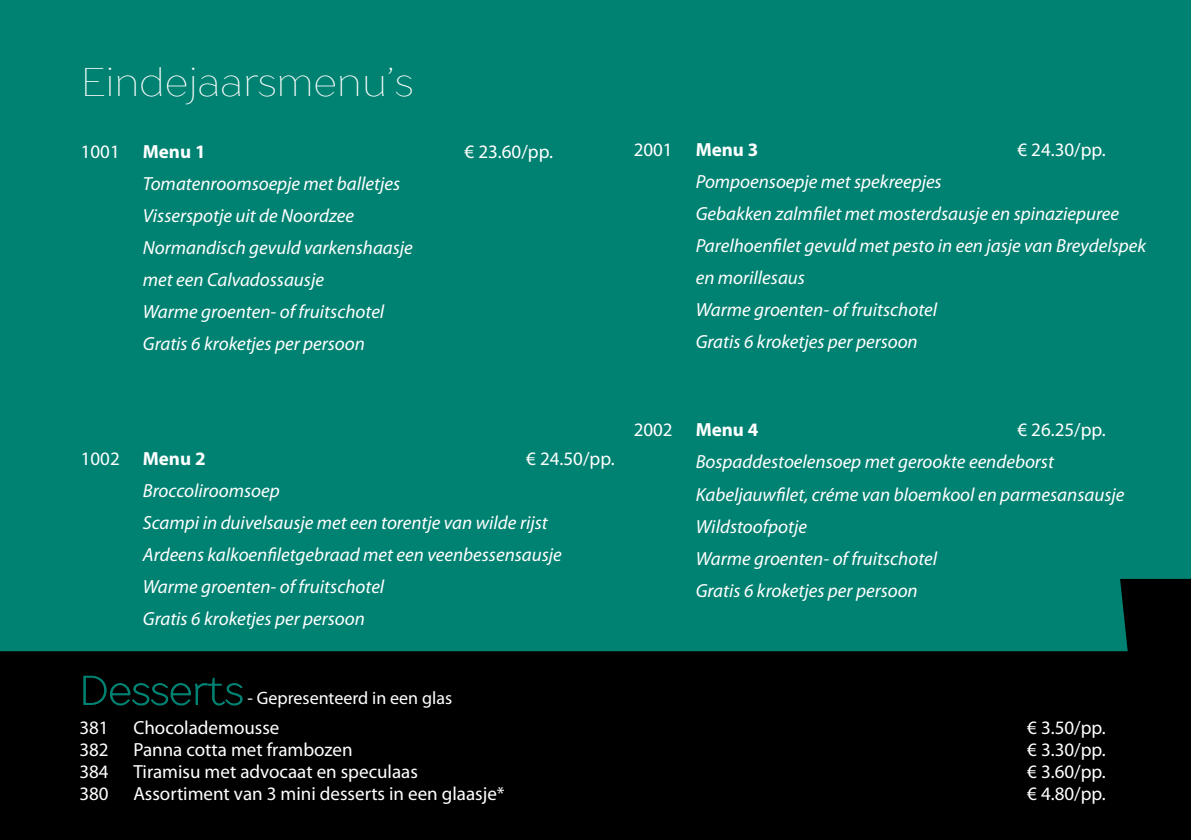
<style>
.page{position:relative;width:1191px;height:840px;background:#fff}
.page>*{position:absolute;margin:0;border:0;box-sizing:border-box;transform-origin:0 0}
.t1{font:40px "Drugs";color:#fff}
.t2{font:italic 19px/32px "Myriad Pro";color:#fff}
.t3{font:19px "Myriad Pro";color:#fff}
.t4{font:700 19px "Myriad Pro";color:#fff}
.t5{font:18px "Myriad Pro";color:#fff}
.s1{font-weight:400}
</style>
<div class="page">
<div style="left:0;top:0;width:1191px;height:839px;background:#008272"></div>
<svg style="left:1120px;top:578px;width:71px;height:73px;background:#000807"></svg>
<div style="left:0;top:651px;width:1191px;height:188px;background:#000"></div>
<svg style="left:83px;top:675px;width:160px;height:30px"></svg>
<h1 class="t1" style="left:81px;top:56px;width:334px">Eindejaarsmenu’s</h1>
<p class="t4" style="left:81px;top:140px;width:126px"><span class="s1">1001</span> Menu 1</p>
<p class="t3" style="left:464px;top:141px;width:90px">€ 23.60/pp.</p>
<p class="t2" style="left:143px;top:168px;width:271px">Tomatenroomsoepje met balletjes<br>Visserspotje uit de Noordzee<br>Normandisch gevuld varkenshaasje met een Calvadossausje<br>Warme groenten- of fruitschotel<br>Gratis 6 kroketjes per persoon</p>
<p class="t4" style="left:633px;top:139px;width:126px"><span class="s1">2001</span> Menu 3</p>
<p class="t3" style="left:1017px;top:139px;width:90px">€ 24.30/pp.</p>
<p class="t2" style="left:695px;top:166px;width:452px">Pompoensoepje met spekreepjes<br>Gebakken zalmfilet met mosterdsausje en spinaziepuree Parelhoenfilet gevuld met pesto in een jasje van Breydelspek en morillesaus<br>Warme groenten- of fruitschotel<br>Gratis 6 kroketjes per persoon</p>
<p class="t4" style="left:81px;top:447px;width:126px"><span class="s1">1002</span> Menu 2</p>
<p class="t3" style="left:526px;top:448px;width:90px">€ 24.50/pp.</p>
<p class="t2" style="left:143px;top:475px;width:420px">Broccoliroomsoep<br>Scampi in duivelsausje met een torentje van wilde rijst Ardeens kalkoenfiletgebraad met een veenbessensausje Warme groenten- of fruitschotel<br>Gratis 6 kroketjes per persoon</p>
<p class="t4" style="left:633px;top:419px;width:126px"><span class="s1">2002</span> Menu 4</p>
<p class="t3" style="left:1017px;top:419px;width:90px">€ 26.25/pp.</p>
<p class="t2" style="left:695px;top:446px;width:430px">Bospaddestoelensoep met gerookte eendeborst Kabeljauwfilet, créme van bloemkool en parmesansausje Wildstoofpotje<br>Warme groenten- of fruitschotel<br>Gratis 6 kroketjes per persoon</p>
<p class="t5" style="left:247px;top:688px;width:206px">- Gepresenteerd in een glas</p>
<p class="t3" style="left:79px;top:717px;width:31px">381</p>
<p class="t3" style="left:133px;top:717px;width:148px">Chocolademousse</p>
<p class="t3" style="left:1027px;top:717px;width:80px">€ 3.50/pp.</p>
<p class="t3" style="left:79px;top:739px;width:31px">382</p>
<p class="t3" style="left:133px;top:739px;width:221px">Panna cotta met frambozen</p>
<p class="t3" style="left:1027px;top:739px;width:80px">€ 3.30/pp.</p>
<p class="t3" style="left:79px;top:761px;width:31px">384</p>
<p class="t3" style="left:133px;top:761px;width:286px">Tiramisu met advocaat en speculaas</p>
<p class="t3" style="left:1027px;top:761px;width:80px">€ 3.60/pp.</p>
<p class="t3" style="left:79px;top:783px;width:31px">380</p>
<p class="t3" style="left:133px;top:783px;width:373px">Assortiment van 3 mini desserts in een glaasje*</p>
<p class="t3" style="left:1027px;top:783px;width:80px">€ 4.80/pp.</p>
</div>
